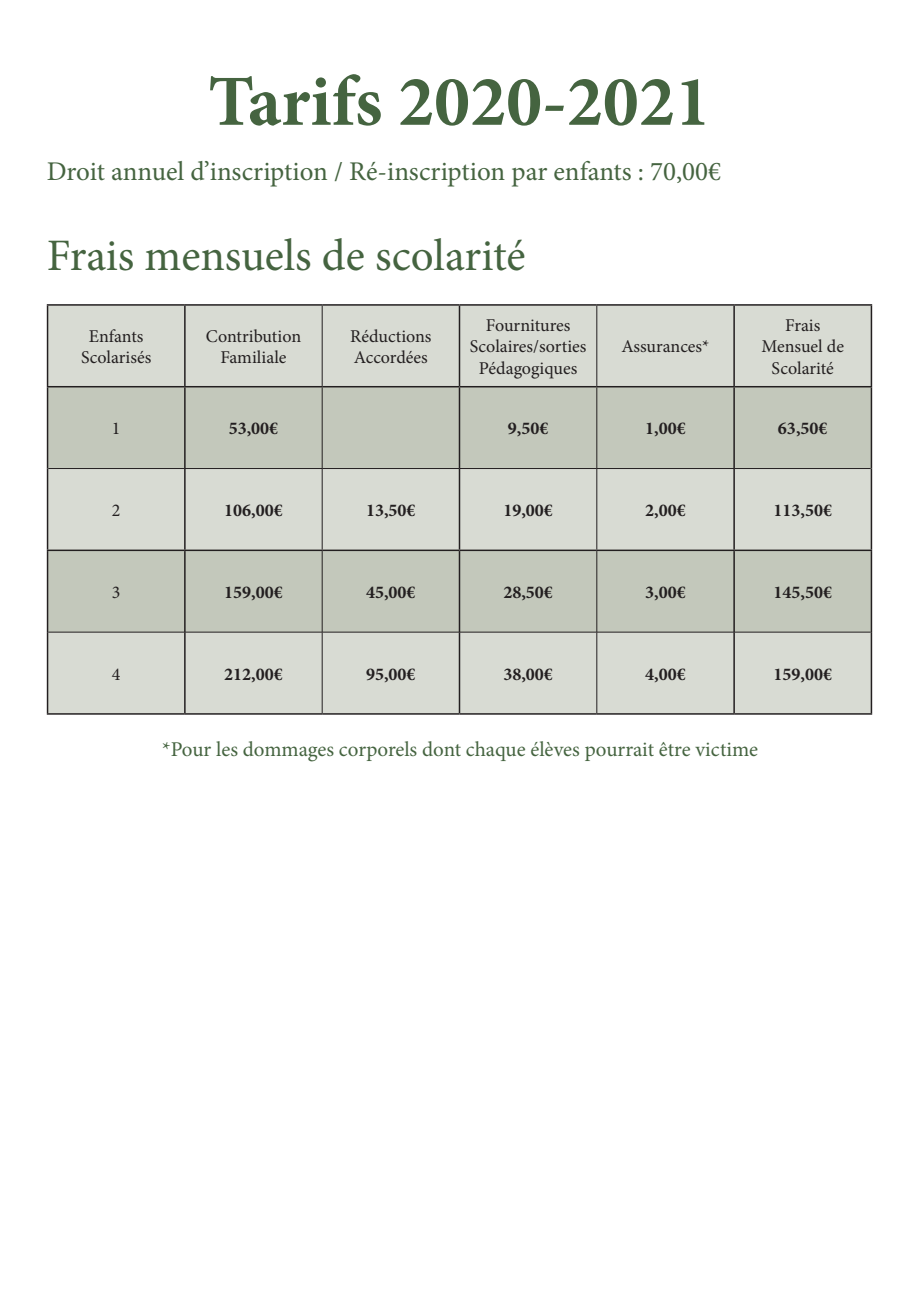
<style>
.page{position:relative;width:919px;height:1289px;background:#fff}
.page>*{position:absolute;margin:0;border:0;box-sizing:border-box;transform-origin:0 0}
.t1{font:700 72px "Minion Pro";color:#456440}
.t2{font:45px "Minion Pro";letter-spacing:-.005em;color:#456440}
.t3{font:27px "Minion Pro";color:#456440}
.t4{font:21px "Minion Pro";color:#456440}
.t5{font:18px "Minion Pro";color:#231f20}
.t6{font:700 18px "Minion Pro";color:#231f20}
</style>
<div class="page">
<div style="left:48px;top:306px;width:822px;height:407px;background:#d8dbd3"></div>
<svg style="left:48px;top:387px;width:822px;height:245px;background:#c8cdc1"></svg>
<hr style="left:47px;top:304px;width:138px;height:2px;background:#231f20">
<hr style="left:47px;top:306px;width:1px;height:80px;background:#231f20">
<hr style="left:185px;top:304px;width:137px;height:2px;background:#231f20">
<hr style="left:184px;top:306px;width:2px;height:80px;background:#231f20">
<hr style="left:322px;top:304px;width:137px;height:2px;background:#231f20">
<hr style="left:459px;top:304px;width:137px;height:2px;background:#231f20">
<hr style="left:458px;top:306px;width:2px;height:80px;background:#231f20">
<hr style="left:596px;top:304px;width:138px;height:2px;background:#231f20">
<hr style="left:734px;top:304px;width:138px;height:2px;background:#231f20">
<hr style="left:733px;top:306px;width:1px;height:80px;background:#231f20">
<hr style="left:870px;top:306px;width:2px;height:80px;background:#231f20">
<hr style="left:47px;top:386px;width:138px;height:1px;background:#231f20">
<hr style="left:47px;top:387px;width:1px;height:81px;background:#231f20">
<hr style="left:185px;top:386px;width:137px;height:1px;background:#231f20">
<hr style="left:184px;top:387px;width:2px;height:81px;background:#231f20">
<hr style="left:322px;top:386px;width:137px;height:1px;background:#231f20">
<hr style="left:459px;top:386px;width:137px;height:1px;background:#231f20">
<hr style="left:458px;top:387px;width:2px;height:81px;background:#231f20">
<hr style="left:596px;top:386px;width:138px;height:1px;background:#231f20">
<hr style="left:734px;top:386px;width:138px;height:1px;background:#231f20">
<hr style="left:733px;top:387px;width:1px;height:81px;background:#231f20">
<hr style="left:870px;top:387px;width:2px;height:81px;background:#231f20">
<hr style="left:47px;top:468px;width:1px;height:81px;background:#231f20">
<hr style="left:184px;top:468px;width:2px;height:81px;background:#231f20">
<hr style="left:458px;top:468px;width:2px;height:81px;background:#231f20">
<hr style="left:733px;top:468px;width:1px;height:81px;background:#231f20">
<hr style="left:870px;top:468px;width:2px;height:81px;background:#231f20">
<hr style="left:47px;top:549px;width:138px;height:2px;background:#231f20">
<hr style="left:47px;top:551px;width:1px;height:81px;background:#231f20">
<hr style="left:185px;top:549px;width:137px;height:2px;background:#231f20">
<hr style="left:184px;top:551px;width:2px;height:81px;background:#231f20">
<hr style="left:322px;top:549px;width:137px;height:2px;background:#231f20">
<hr style="left:459px;top:549px;width:137px;height:2px;background:#231f20">
<hr style="left:458px;top:551px;width:2px;height:81px;background:#231f20">
<hr style="left:596px;top:549px;width:138px;height:2px;background:#231f20">
<hr style="left:734px;top:549px;width:138px;height:2px;background:#231f20">
<hr style="left:733px;top:551px;width:1px;height:81px;background:#231f20">
<hr style="left:870px;top:551px;width:2px;height:81px;background:#231f20">
<hr style="left:47px;top:632px;width:1px;height:81px;background:#231f20">
<hr style="left:184px;top:632px;width:2px;height:81px;background:#231f20">
<hr style="left:458px;top:632px;width:2px;height:81px;background:#231f20">
<hr style="left:733px;top:632px;width:1px;height:81px;background:#231f20">
<hr style="left:870px;top:632px;width:2px;height:81px;background:#231f20">
<hr style="left:47px;top:713px;width:138px;height:1px;background:#231f20">
<hr style="left:185px;top:713px;width:137px;height:1px;background:#231f20">
<hr style="left:322px;top:713px;width:137px;height:1px;background:#231f20">
<hr style="left:459px;top:713px;width:137px;height:1px;background:#231f20">
<hr style="left:596px;top:713px;width:138px;height:1px;background:#231f20">
<hr style="left:734px;top:713px;width:138px;height:1px;background:#231f20">
<hr style="left:322px;top:306px;width:1px;height:80px;background:#231f20">
<hr style="left:596px;top:306px;width:1px;height:80px;background:#231f20">
<hr style="left:322px;top:387px;width:1px;height:81px;background:#231f20">
<hr style="left:596px;top:387px;width:1px;height:81px;background:#231f20">
<hr style="left:48px;top:468px;width:137px;height:1px;background:#231f20">
<hr style="left:185px;top:468px;width:137px;height:1px;background:#231f20">
<hr style="left:322px;top:468px;width:137px;height:1px;background:#231f20">
<hr style="left:322px;top:468px;width:1px;height:81px;background:#231f20">
<hr style="left:459px;top:468px;width:137px;height:1px;background:#231f20">
<hr style="left:596px;top:468px;width:138px;height:1px;background:#231f20">
<hr style="left:596px;top:468px;width:1px;height:81px;background:#231f20">
<hr style="left:734px;top:468px;width:136px;height:1px;background:#231f20">
<hr style="left:322px;top:551px;width:1px;height:81px;background:#231f20">
<hr style="left:596px;top:551px;width:1px;height:81px;background:#231f20">
<hr style="left:48px;top:632px;width:137px;height:1px;background:#231f20">
<hr style="left:185px;top:632px;width:137px;height:1px;background:#231f20">
<hr style="left:322px;top:632px;width:137px;height:1px;background:#231f20">
<hr style="left:322px;top:632px;width:1px;height:81px;background:#231f20">
<hr style="left:459px;top:632px;width:137px;height:1px;background:#231f20">
<hr style="left:596px;top:632px;width:138px;height:1px;background:#231f20">
<hr style="left:596px;top:632px;width:1px;height:81px;background:#231f20">
<hr style="left:734px;top:632px;width:136px;height:1px;background:#231f20">
<p class="t1" style="left:208px;top:51px;width:504px">Tarifs 2020-2021</p>
<p class="t3" style="left:47px;top:153px;width:675px">Droit annuel d’inscription / Ré-inscription par enfants : 70,00€</p>
<p class="t2" style="left:47px;top:225px;width:480px">Frais mensuels de scolarité</p>
<p class="t5" style="left:89px;top:324px;width:56px">Enfants</p>
<p class="t5" style="left:81px;top:345px;width:72px">Scolarisés</p>
<p class="t5" style="left:206px;top:324px;width:97px">Contribution</p>
<p class="t5" style="left:220px;top:345px;width:68px">Familiale</p>
<p class="t5" style="left:350px;top:324px;width:83px">Réductions</p>
<p class="t5" style="left:354px;top:345px;width:76px">Accordées</p>
<p class="t5" style="left:486px;top:313px;width:86px">Fournitures</p>
<p class="t5" style="left:470px;top:334px;width:118px">Scolaires/sorties</p>
<p class="t5" style="left:479px;top:356px;width:100px">Pédagogiques</p>
<p class="t5" style="left:621px;top:334px;width:90px">Assurances*</p>
<p class="t5" style="left:785px;top:313px;width:37px">Frais</p>
<p class="t5" style="left:761px;top:334px;width:84px">Mensuel de</p>
<p class="t5" style="left:771px;top:356px;width:64px">Scolarité</p>
<p class="t5" style="left:112px;top:416px;width:10px">1</p>
<p class="t6" style="left:229px;top:416px;width:51px">53,00€</p>
<p class="t6" style="left:508px;top:416px;width:42px">9,50€</p>
<p class="t6" style="left:645px;top:416px;width:42px">1,00€</p>
<p class="t6" style="left:778px;top:416px;width:51px">63,50€</p>
<p class="t5" style="left:112px;top:498px;width:10px">2</p>
<p class="t6" style="left:224px;top:497px;width:60px">106,00€</p>
<p class="t6" style="left:366px;top:497px;width:51px">13,50€</p>
<p class="t6" style="left:503px;top:497px;width:51px">19,00€</p>
<p class="t6" style="left:645px;top:497px;width:42px">2,00€</p>
<p class="t6" style="left:773px;top:497px;width:60px">113,50€</p>
<p class="t5" style="left:112px;top:580px;width:10px">3</p>
<p class="t6" style="left:224px;top:579px;width:60px">159,00€</p>
<p class="t6" style="left:366px;top:579px;width:51px">45,00€</p>
<p class="t6" style="left:503px;top:579px;width:51px">28,50€</p>
<p class="t6" style="left:645px;top:579px;width:42px">3,00€</p>
<p class="t6" style="left:773px;top:579px;width:60px">145,50€</p>
<p class="t5" style="left:112px;top:661px;width:10px">4</p>
<p class="t6" style="left:224px;top:661px;width:60px">212,00€</p>
<p class="t6" style="left:366px;top:661px;width:51px">95,00€</p>
<p class="t6" style="left:503px;top:661px;width:51px">38,00€</p>
<p class="t6" style="left:645px;top:661px;width:42px">4,00€</p>
<p class="t6" style="left:773px;top:661px;width:60px">159,00€</p>
<p class="t4" style="left:162px;top:735px;width:597px">*Pour les dommages corporels dont chaque élèves pourrait être victime</p>
</div>
